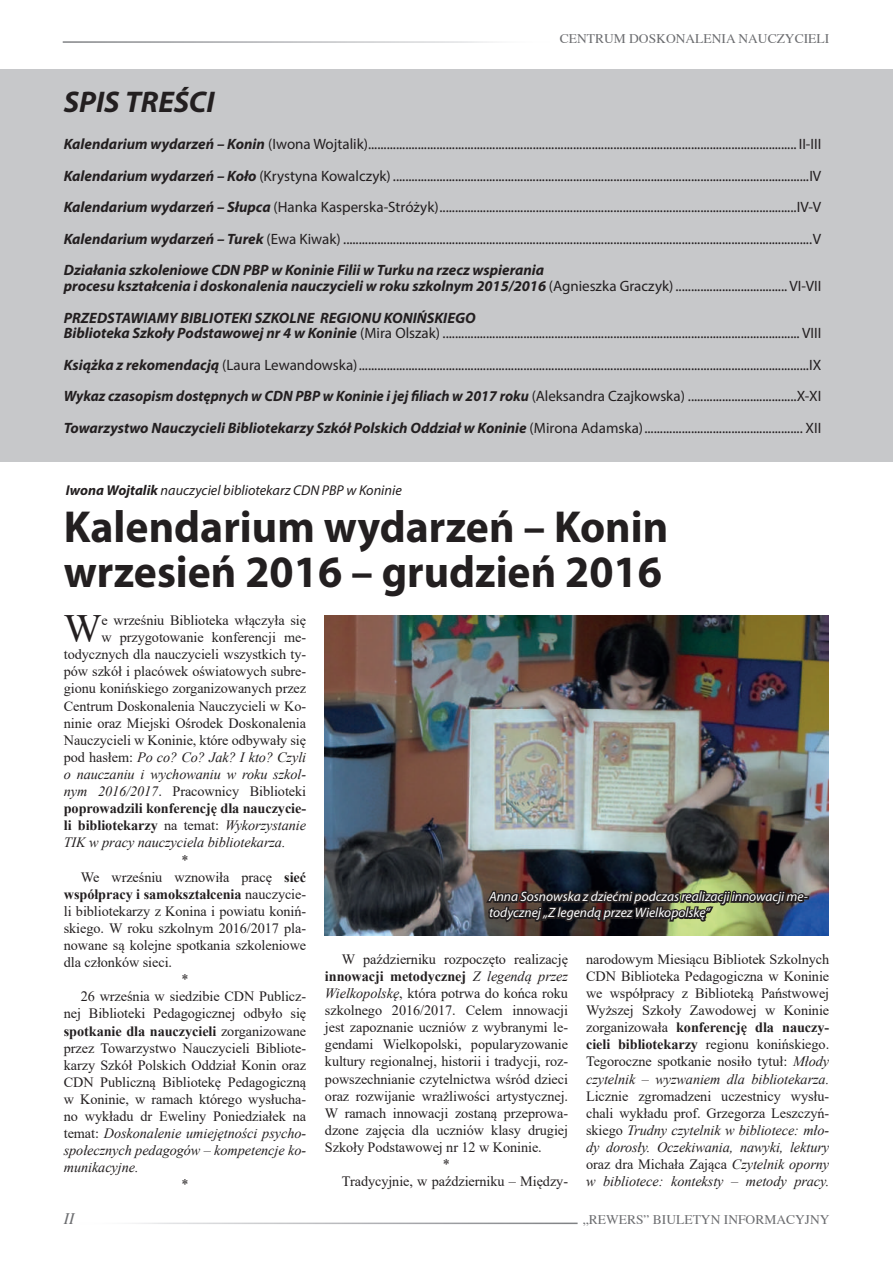
<style>
.page{position:relative;width:893px;height:1263px;background:#fff}
.page>*{position:absolute;margin:0;border:0;box-sizing:border-box;transform-origin:0 0}
.t1{font:700 45px/45px "Myriad Pro";color:#231f20}
.t2{font:40.05px "Times New Roman";color:#231f20}
.t3{font:italic 700 30px "Myriad Pro";color:#231f20}
.t4{font:italic 16.5px "Toronto";color:#6c6d70}
.t5{font:15px/31.5px "Myriad Pro";color:#231f20;text-align:justify}
.t6{font:italic 700 15px/31.5px "Myriad Pro";color:#231f20}
.t7{font:14.25px/17.1px "Times New Roman";letter-spacing:-.005em;color:#231f20;text-align:justify}
.t8{font:italic 14.25px/17.1px "Times New Roman";letter-spacing:-.005em;color:#231f20;text-align:justify}
.t9{font:700 14.25px "Times New Roman";letter-spacing:-.005em;color:#231f20}
.t10{font:italic 14.25px "Myriad Pro";color:#231f20}
.t11{font:italic 13.5px/16.2px "Myriad Pro";color:#fff}
.t12{font:13.5px "Toronto Plain";color:#6c6d70}
.s1{font-weight:700;font-style:italic}
.s2{font-weight:400;font-style:normal}
.s3{font-weight:700}
.s4{font-style:normal}
.s5{font-style:italic}
.s6{font-weight:400}
.s7{font-weight:400;font-style:italic}
</style>
<div class="page">
<div style="left:0;top:69px;width:893px;height:392px;background:#c7c8ca"></div>
<img style="left:325px;top:615px;width:504px;height:320px">
<img style="left:484px;top:865px;width:325px;height:71px">
<p class="t12" style="left:560px;top:31px;width:271px">CENTRUM DOSKONALENIA NAUCZYCIELI</p>
<h3 class="t3" style="left:64px;top:82px;width:152px">SPIS TREŚCI</h3>
<p class="t5" style="left:64px;top:128px;width:759px"><span class="s1">Kalendarium wydarzeń – Konin</span> (Iwona Wojtalik).......................................................................................................................................... II-III <span class="s1">Kalendarium wydarzeń – Koło</span> (Krystyna Kowalczyk)......................................................................................................................................IV <span class="s1">Kalendarium wydarzeń – Słupca</span> (Hanka Kasperska-Stróżyk)...................................................................................................................IV-V <span class="s1">Kalendarium wydarzeń – Turek</span> (Ewa Kiwak) .......................................................................................................................................................V <span class="s1">Działania szkoleniowe CDN PBP w Koninie Filii w Turku na rzecz wspierania</span></p>
<p class="t6" style="left:64px;top:270px;width:759px">procesu kształcenia i doskonalenia nauczycieli w roku szkolnym 2015/2016 <span class="s2">(Agnieszka Graczyk).................................... VI-VII<br></span>PRZEDSTAWIAMY BIBLIOTEKI SZKOLNE REGIONU KONIŃSKIEGO</p>
<p class="t5" style="left:64px;top:317px;width:759px"><span class="s1">Biblioteka Szkoły Podstawowej nr 4 w Koninie</span> (Mira Olszak) ................................................................................................................... VIII <span class="s1">Książka z rekomendacją</span> (Laura Lewandowska).................................................................................................................................................IX <span class="s1">Wykaz czasopism dostępnych w CDN PBP w Koninie i jej filiach w 2017 roku</span> (Aleksandra Czajkowska) ...................................X-XI <span class="s1">Towarzystwo Nauczycieli Bibliotekarzy Szkół Polskich Oddział w Koninie</span> (Mirona Adamska)................................................... XII</p>
<p class="t10" style="left:66px;top:482px;width:337px"><span class="s3">Iwona Wojtalik</span> nauczyciel bibliotekarz CDN PBP w Koninie</p>
<h1 class="t1" style="left:64px;top:503px;width:606px">Kalendarium wydarzeń – Konin wrzesień 2016 – grudzień 2016</h1>
<h2 class="t2" style="left:64px;top:600px;width:39px">W</h2>
<p class="t7" style="left:101px;top:611px;width:206px">e wrześniu Biblioteka włączyła się</p>
<p class="t7" style="left:101px;top:628px;width:206px">w przygotowanie konferencji me-</p>
<p class="t7" style="left:64px;top:645px;width:244px">todycznych dla nauczycieli wszystkich ty-</p>
<p class="t7" style="left:64px;top:663px;width:244px">pów szkół i placówek oświatowych subre-</p>
<p class="t7" style="left:64px;top:680px;width:244px">gionu konińskiego zorganizowanych przez</p>
<p class="t7" style="left:64px;top:697px;width:244px">Centrum Doskonalenia Nauczycieli w Ko-</p>
<p class="t7" style="left:64px;top:714px;width:244px">ninie oraz Miejski Ośrodek Doskonalenia</p>
<p class="t7" style="left:64px;top:731px;width:244px">Nauczycieli w Koninie, które odbywały się</p>
<p class="t8" style="left:64px;top:748px;width:244px"><span class="s4">pod hasłem:</span> Po co? Co? Jak? I kto? Czyli</p>
<p class="t8" style="left:64px;top:765px;width:244px">o nauczaniu i wychowaniu w roku szkol-</p>
<p class="t7" style="left:64px;top:782px;width:244px"><span class="s5">nym 2016/2017</span>. Pracownicy Biblioteki</p>
<p class="t9" style="left:64px;top:798px;width:244px">poprowadzili konferencję dla nauczycie-</p>
<p class="t9" style="left:64px;top:815px;width:244px">li bibliotekarzy <span class="s6">na temat:</span> <span class="s7">Wykorzystanie</span></p>
<p class="t8" style="left:64px;top:834px;width:223px">TIK w pracy nauczyciela bibliotekarza.</p>
<p class="t7" style="left:181px;top:851px;width:9px">*</p>
<p class="t7" style="left:81px;top:868px;width:227px">We wrześniu wznowiła pracę <span class="s3">sieć</span></p>
<p class="t9" style="left:64px;top:884px;width:244px">współpracy i samokształcenia <span class="s6">nauczycie-</span></p>
<p class="t7" style="left:64px;top:902px;width:244px">li bibliotekarzy z Konina i powiatu koniń-</p>
<p class="t7" style="left:64px;top:919px;width:244px">skiego. W roku szkolnym 2016/2017 pla-</p>
<p class="t7" style="left:64px;top:936px;width:244px">nowane są kolejne spotkania szkoleniowe</p>
<p class="t7" style="left:64px;top:953px;width:110px">dla członków sieci.</p>
<p class="t7" style="left:181px;top:970px;width:9px">*</p>
<p class="t7" style="left:81px;top:987px;width:227px">26 września w siedzibie CDN Publicz-</p>
<p class="t7" style="left:64px;top:1005px;width:244px">nej Biblioteki Pedagogicznej odbyło się</p>
<p class="t9" style="left:64px;top:1020px;width:244px">spotkanie dla nauczycieli <span class="s6">zorganizowane</span></p>
<p class="t7" style="left:64px;top:1039px;width:244px">przez Towarzystwo Nauczycieli Bibliote-</p>
<p class="t7" style="left:64px;top:1056px;width:244px">karzy Szkół Polskich Oddział Konin oraz</p>
<p class="t7" style="left:64px;top:1073px;width:244px">CDN Publiczną Bibliotekę Pedagogiczną</p>
<p class="t7" style="left:64px;top:1090px;width:244px">w Koninie, w ramach którego wysłucha-</p>
<p class="t7" style="left:64px;top:1107px;width:244px">no wykładu dr Eweliny Poniedziałek na</p>
<p class="t8" style="left:64px;top:1124px;width:244px"><span class="s4">temat:</span> Doskonalenie umiejętności psycho-</p>
<p class="t8" style="left:64px;top:1141px;width:244px">społecznych pedagogów – kompetencje ko-</p>
<p class="t8" style="left:64px;top:1159px;width:76px">munikacyjne.</p>
<p class="t7" style="left:181px;top:1176px;width:9px">*</p>
<p class="t11" style="left:489px;top:888px;width:320px">Anna Sosnowska z dziećmi podczas realizacji innowacji me&shy;todycznej „Z legendą przez Wielkopolskę”</p>
<p class="t7" style="left:342px;top:950px;width:228px">W październiku rozpoczęto realizację</p>
<p class="t9" style="left:325px;top:966px;width:245px">innowacji metodycznej <span class="s7">Z legendą przez</span></p>
<p class="t7" style="left:325px;top:984px;width:245px"><span class="s5">Wielkopolskę</span>, która potrwa do końca roku</p>
<p class="t7" style="left:325px;top:1001px;width:245px">szkolnego 2016/2017. Celem innowacji</p>
<p class="t7" style="left:325px;top:1018px;width:245px">jest zapoznanie uczniów z wybranymi le-</p>
<p class="t7" style="left:325px;top:1035px;width:245px">gendami Wielkopolski, popularyzowanie</p>
<p class="t7" style="left:325px;top:1053px;width:245px">kultury regionalnej, historii i tradycji, roz-</p>
<p class="t7" style="left:325px;top:1070px;width:245px">powszechnianie czytelnictwa wśród dzieci</p>
<p class="t7" style="left:325px;top:1087px;width:245px">oraz rozwijanie wrażliwości artystycznej.</p>
<p class="t7" style="left:325px;top:1104px;width:245px">W ramach innowacji zostaną przeprowa-</p>
<p class="t7" style="left:325px;top:1121px;width:245px">dzone zajęcia dla uczniów klasy drugiej</p>
<p class="t7" style="left:325px;top:1138px;width:218px">Szkoły Podstawowej nr 12 w Koninie.</p>
<p class="t7" style="left:443px;top:1155px;width:9px">*</p>
<p class="t7" style="left:342px;top:1172px;width:228px">Tradycyjnie, w październiku – Między-</p>
<p class="t7" style="left:586px;top:950px;width:245px">narodowym Miesiącu Bibliotek Szkolnych CDN Biblioteka Pedagogiczna w Koninie we współpracy z Biblioteką Państwowej Wyższej Szkoły Zawodowej w Koninie zorganizowała <span class="s3">konferencję dla nauczy&shy;cieli bibliotekarzy</span> regionu konińskiego.<br>Tegoroczne spotkanie nosiło tytuł: <span class="s5">Młody czytelnik – wyzwaniem dla bibliotekarza.</span></p>
<p class="t8" style="left:586px;top:1087px;width:245px"><span class="s4">Licznie zgromadzeni uczestnicy wysłu&shy;chali wykładu prof. Grzegorza Leszczyń&shy;skiego</span> Trudny czytelnik w bibliotece: mło&shy;dy dorosły. Oczekiwania, nawyki, lektury <span class="s4">oraz dra Michała Zająca</span> Czytelnik oporny w bibliotece: konteksty – metody pracy.</p>
<p class="t4" style="left:64px;top:1209px;width:12px">II</p>
<p class="t12" style="left:583px;top:1212px;width:248px">„REWERS” BIULETYN INFORMACYJNY</p>
</div>
